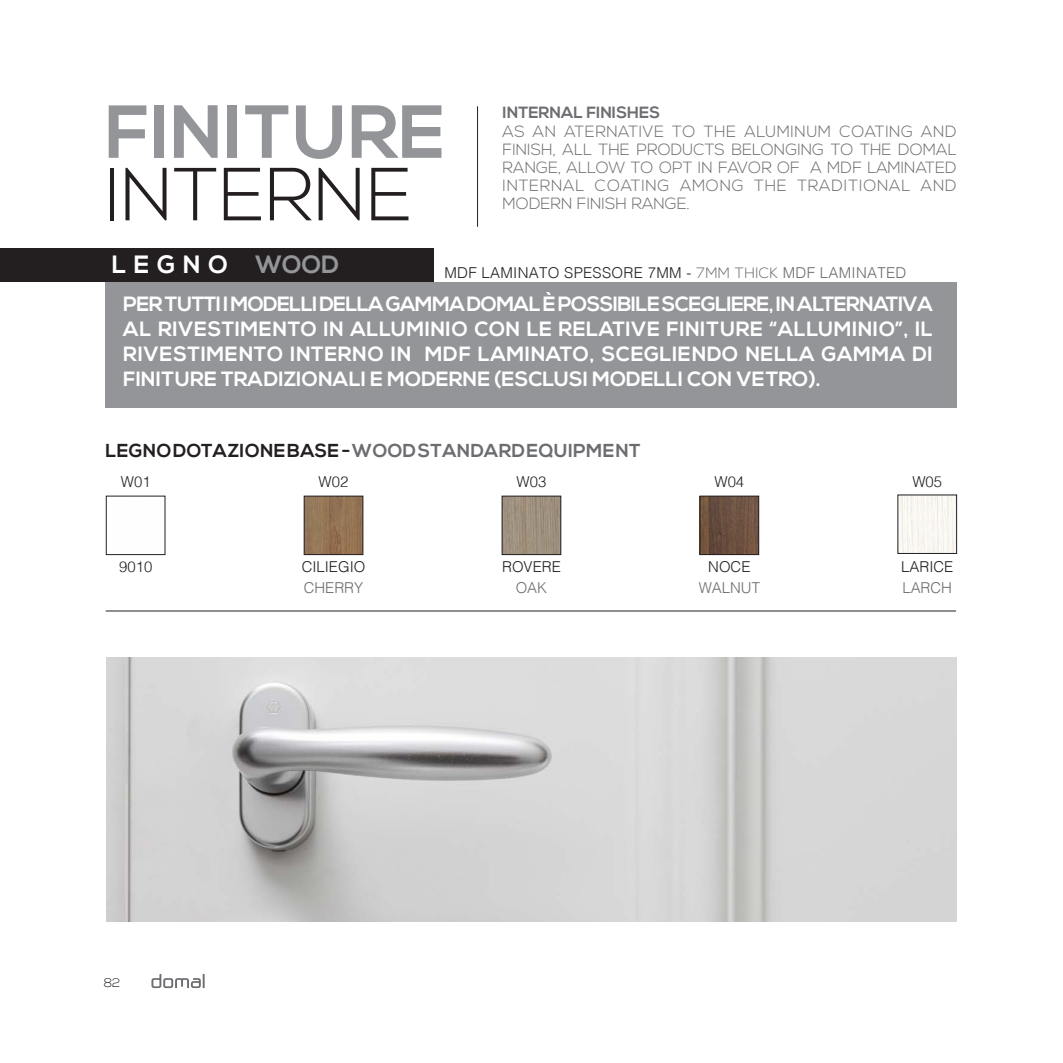
<style>
.page{position:relative;width:1063px;height:1063px;background:#fff}
.page>*{position:absolute;margin:0;border:0;box-sizing:border-box;transform-origin:0 0}
.t1{font:700 75px "Nexa";color:#939598}
.t2{font:300 75px "Nexa";color:#231f20}
.t3{font:700 25px "Nexa";letter-spacing:.3em;color:#fff}
.t4{font:700 25px "Nexa";color:#939598}
.t5{font:700 20.62px/25px "Nexa";color:#fff;text-align:justify}
.t6{font:700 18.75px "Nexa";letter-spacing:.02em;color:#6c6d70}
.t7{font:300 16.25px/18.1px "Nexa";letter-spacing:.04em;color:#6c6d70;text-align:justify}
.t8{font:700 16.25px "Nexa";color:#6c6d70}
.t9{font:300 15px "Helvetica";color:#231f20}
.t10{font:300 15px "Helvetica";letter-spacing:.02em;color:#231f20}
.t11{font:300 15px "Helvetica";color:#6c6d70}
.t12{font:300 12.5px "Nexa";color:#231f20}
.s1{font-family:"Nexa";color:#6c6d70}
.s2{color:#6c6d70}
.s3{color:#231f20}
</style>
<div class="page">
<img style="left:306px;top:498px;width:55px;height:55px">
<div style="left:304px;top:496px;width:59px;height:59px;border:1px solid #231f20"></div>
<img style="left:702px;top:498px;width:55px;height:55px">
<div style="left:700px;top:496px;width:59px;height:59px;border:1px solid #231f20"></div>
<div style="left:106px;top:496px;width:59px;height:59px;border:1px solid #231f20"></div>
<img style="left:504px;top:498px;width:55px;height:55px">
<div style="left:502px;top:496px;width:59px;height:59px;border:1px solid #231f20"></div>
<img style="left:900px;top:497px;width:55px;height:55px">
<div style="left:898px;top:495px;width:59px;height:59px;border:1px solid #231f20"></div>
<div style="left:0;top:249px;width:433px;height:33px;background:#231f20"></div>
<div style="left:105px;top:282px;width:852px;height:125px;background:#939598"></div>
<hr style="left:106px;top:611px;width:850px;height:1px;background:#231f20">
<hr style="left:477px;top:106px;width:1px;height:121px;background:#231f20">
<img style="left:106px;top:657px;width:851px;height:264px">
<svg style="left:151px;top:974px;width:54px;height:14px"></svg>
<p class="t1" style="left:105px;top:89px;width:342px">FINITURE</p>
<p class="t2" style="left:105px;top:151px;width:309px">INTERNE</p>
<p class="t3" style="left:112px;top:250px;width:118px">LEGNO</p>
<p class="t4" style="left:255px;top:250px;width:86px">WOOD</p>
<p class="t5" style="left:123px;top:293px;width:811px">PER TUTTI I MODELLI DELLA GAMMA DOMAL È POSSIBILE SCEGLIERE, IN ALTERNATIVA AL RIVESTIMENTO IN ALLUMINIO CON LE RELATIVE FINITURE “ALLUMINIO”, IL RIVESTIMENTO INTERNO IN MDF LAMINATO, SCEGLIENDO NELLA GAMMA DI FINITURE TRADIZIONALI E MODERNE (ESCLUSI MODELLI CON VETRO).</p>
<p class="t8" style="left:503px;top:104px;width:159px">INTERNAL FINISHES</p>
<p class="t7" style="left:503px;top:123px;width:456px">AS AN ATERNATIVE TO THE ALUMINUM COATING AND FINISH, ALL THE PRODUCTS BELONGING TO THE DOMAL RANGE, ALLOW TO OPT IN FAVOR OF A MDF LAMINATED INTERNAL COATING AMONG THE TRADITIONAL AND MODERN FINISH RANGE.</p>
<p class="t10" style="left:444px;top:260px;width:463px">MDF LAMINATO SPESSORE 7MM - <span class="s1">7MM THICK</span> <span class="s2">MDF LAMINATED</span></p>
<p class="t6" style="left:105px;top:440px;width:537px"><span class="s3">LEGNO DOTAZIONE BASE -</span> WOOD STANDARD EQUIPMENT</p>
<p class="t9" style="left:121px;top:469px;width:31px">W01</p>
<p class="t9" style="left:319px;top:469px;width:31px">W02</p>
<p class="t9" style="left:517px;top:469px;width:31px">W03</p>
<p class="t9" style="left:714px;top:469px;width:31px">W04</p>
<p class="t9" style="left:912px;top:469px;width:31px">W05</p>
<p class="t9" style="left:119px;top:554px;width:35px">9010</p>
<p class="t9" style="left:302px;top:554px;width:65px">CILIEGIO</p>
<p class="t11" style="left:304px;top:575px;width:61px">CHERRY</p>
<p class="t9" style="left:502px;top:554px;width:60px">ROVERE</p>
<p class="t11" style="left:516px;top:575px;width:33px">OAK</p>
<p class="t9" style="left:708px;top:554px;width:44px">NOCE</p>
<p class="t11" style="left:699px;top:575px;width:63px">WALNUT</p>
<p class="t9" style="left:901px;top:554px;width:54px">LARICE</p>
<p class="t11" style="left:902px;top:575px;width:51px">LARCH</p>
<p class="t12" style="left:104px;top:976px;width:18px">82</p>
</div>
